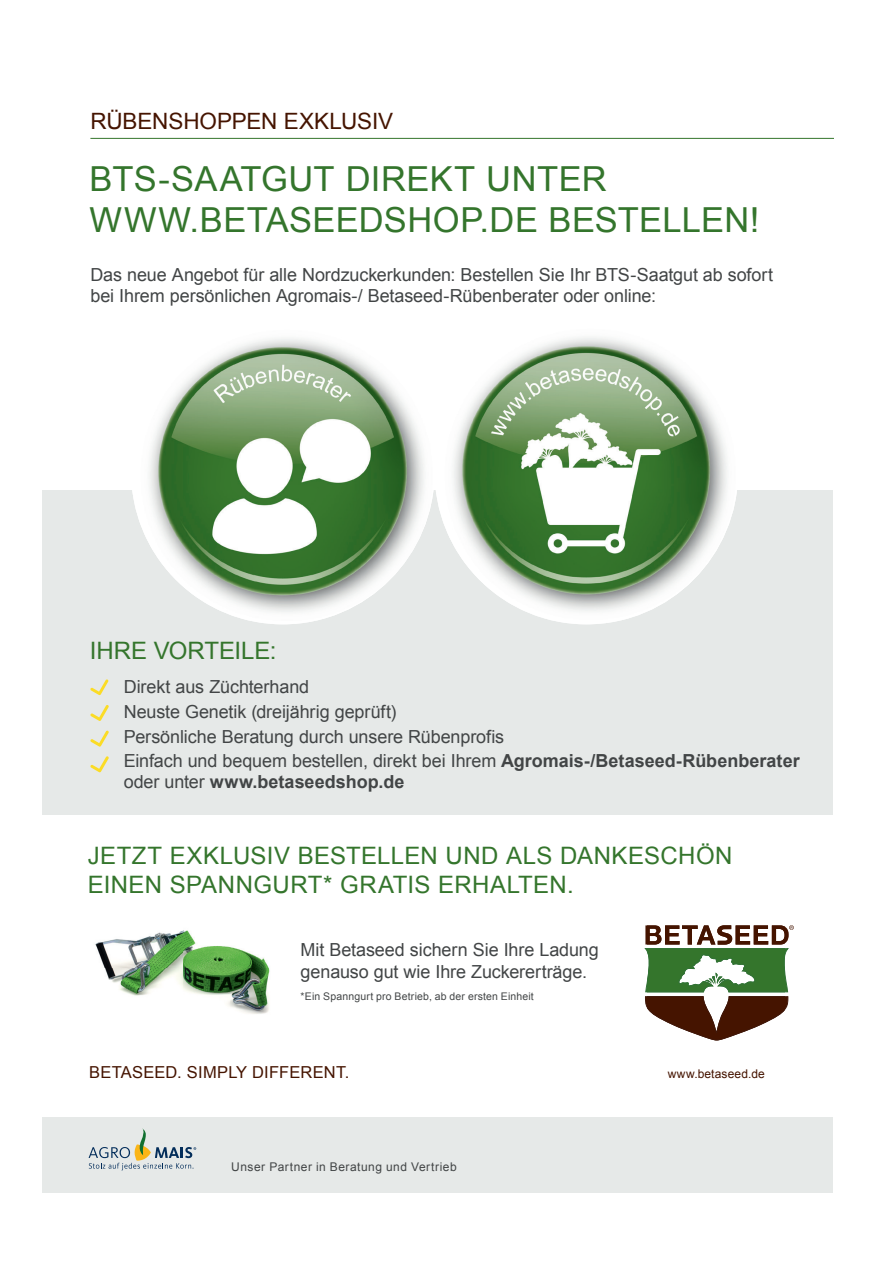
<style>
.page{position:relative;width:893px;height:1263px;background:#fff}
.page>*{position:absolute;margin:0;border:0;box-sizing:border-box;transform-origin:0 0}
.t1{font:34.5px/40.5px "Arial";letter-spacing:.01em;color:#34752c}
.t2{font:24px/28.8px "Arial";letter-spacing:.015em;color:#34752c}
.t3{font:24px "Arial";letter-spacing:-.005em;color:#34752c}
.t4{font:22.5px "Arial";color:#451400}
.t5{font:18px/24.8px "Arial";letter-spacing:-.005em;color:#424546}
.t6{font:700 18px "Arial";letter-spacing:.005em;color:#424546}
.t7{font:16.5px "Arial";letter-spacing:.01em;color:#451400}
.t8{font:12px "Arial";letter-spacing:.04em;color:#424546}
.t9{font:12px "Arial";letter-spacing:.015em;color:#451400}
.t10{font:10.5px "Arial";letter-spacing:.015em;color:#424546}
.s1{font-weight:700}
.s2{font-weight:400}
</style>
<div class="page">
<div style="left:43px;top:1117px;width:790px;height:76px;background:#e6e9e8"></div>
<svg style="left:89px;top:1128px;width:107px;height:42px"></svg>
<svg style="left:645px;top:925px;width:149px;height:115px"></svg>
<div style="left:43px;top:490px;width:790px;height:324px;background:#e6e9e8"></div>
<img style="left:132px;top:337px;width:605px;height:287px">
<img style="left:95px;top:930px;width:175px;height:84px">
<hr style="left:90px;top:138px;width:743px;height:1px;background:#34752c">
<svg style="left:131px;top:319px;width:304px;height:305px"></svg>
<svg style="left:90px;top:679px;width:18px;height:16px"></svg>
<svg style="left:90px;top:705px;width:19px;height:16px"></svg>
<svg style="left:90px;top:731px;width:19px;height:16px"></svg>
<svg style="left:90px;top:756px;width:19px;height:16px"></svg>
<p class="t4" style="left:90px;top:109px;width:304px">RÜBENSHOPPEN EXKLUSIV</p>
<h1 class="t1" style="left:90px;top:159px;width:671px">BTS-SAATGUT DIREKT UNTER<br>WWW.BETASEEDSHOP.DE BESTELLEN!</h1>
<p class="t5" style="left:90px;top:264px;width:684px;line-height:21.6px">Das neue Angebot für alle Nordzuckerkunden: Bestellen Sie Ihr BTS-Saatgut ab sofort bei Ihrem persönlichen Agromais-/ Betaseed-Rübenberater oder online:</p>
<h2 class="t3" style="left:90px;top:638px;width:188px">IHRE VORTEILE:</h2>
<p class="t5" style="left:124px;top:675px;width:677px">Direkt aus Züchterhand<br>Neuste Genetik (dreijährig geprüft)<br>Persönliche Beratung durch unsere Rübenprofis<br>Einfach und bequem bestellen, direkt bei Ihrem <span class="s1">Agromais-/Betaseed-Rübenberater</span></p>
<p class="t6" style="left:124px;top:772px;width:282px"><span class="s2">oder unter</span> www.betaseedshop.de</p>
<h2 class="t2" style="left:88px;top:842px;width:646px">JETZT EXKLUSIV BESTELLEN UND ALS DANKESCHÖN<br>EINEN SPANNGURT* GRATIS ERHALTEN.</h2>
<p class="t5" style="left:301px;top:939px;width:300px;line-height:21.6px">Mit Betaseed sichern Sie Ihre Ladung genauso gut wie Ihre Zuckererträge.</p>
<p class="t10" style="left:301px;top:991px;width:235px">*Ein Spanngurt pro Betrieb, ab der ersten Einheit</p>
<p class="t7" style="left:89px;top:1063px;width:262px">BETASEED. SIMPLY DIFFERENT.</p>
<p class="t8" style="left:231px;top:1160px;width:227px">Unser Partner in Beratung und Vertrieb</p>
<p class="t9" style="left:668px;top:1067px;width:99px">www.betaseed.de</p>
</div>
